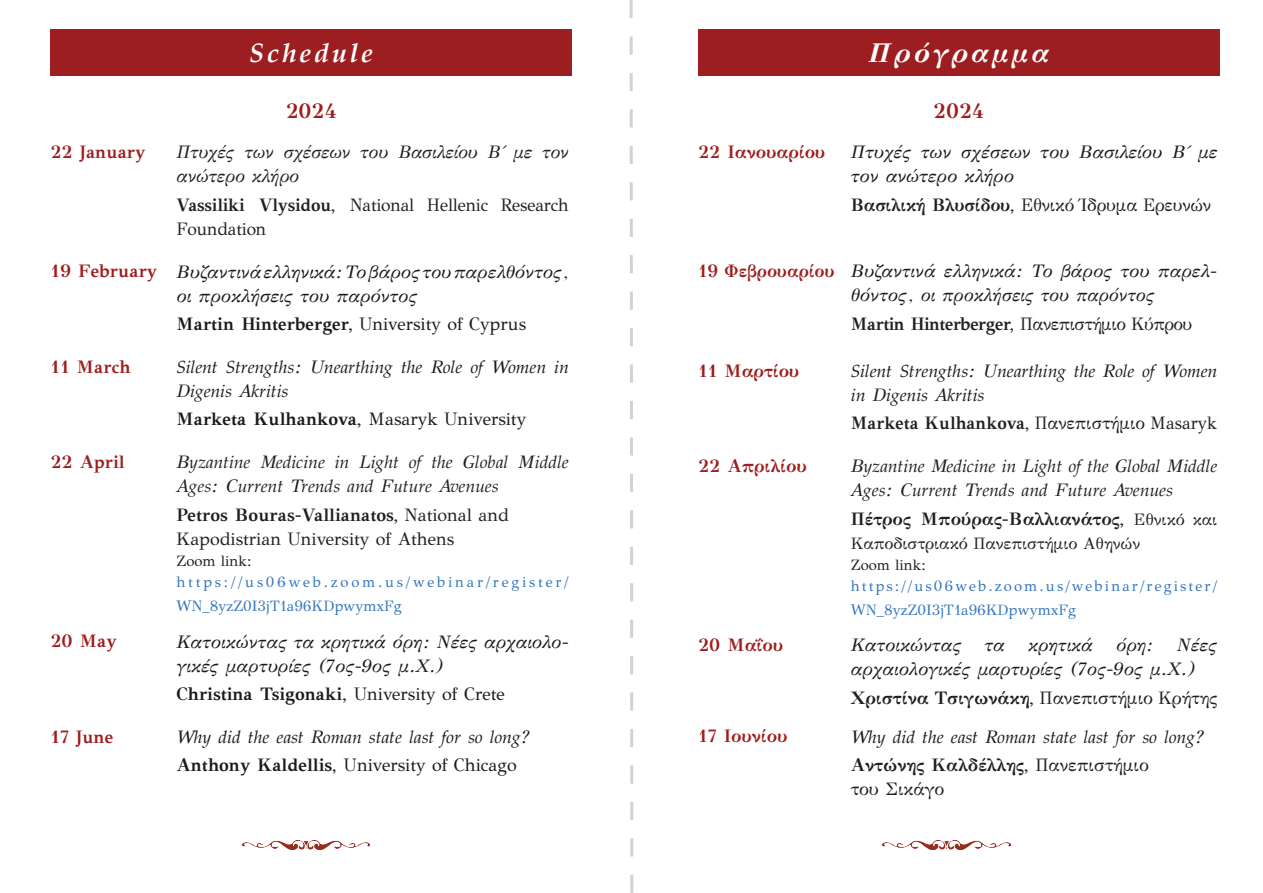
<style>
.page{position:relative;width:1263px;height:893px;background:#fff}
.page>*{position:absolute;margin:0;border:0;box-sizing:border-box;transform-origin:0 0}
.t1{font:italic 700 27px "GFS Didot";letter-spacing:.1em;color:#fff}
.t2{font:700 21px "GFS Didot";color:#9e1e1f}
.t3{font:italic 18px/24px "GFS Didot";color:#1a1a1c}
.t4{font:18px/24px "GFS Didot";color:#231f20}
.t5{font:italic 18px/24px "GFS Didot";color:#231f20}
.t6{font:700 18px "GFS Didot";color:#1a1a1c}
.t7{font:700 18px "GFS Didot";color:#9e1e1f}
.t8{font:700 18px "GFS Didot";color:#231f20}
.t9{font:700 18px "GFS Didot";letter-spacing:-.025em;color:#231f20}
.t10{font:16.5px "GFS Didot";color:#231f20}
.t11{font:15px/24px "GFS Didot";color:#3576bc}
.t12{font:15px "GFS Didot";color:#231f20}
.s1{font-weight:700}
.s2{font-weight:700;font-style:normal;color:#9e1e1f}
.s3{font-weight:400}
.s4{font-weight:700;font-style:normal}
.s5{font-style:normal}
.s6{font-weight:400;font-size:16.5px}
.s7{font-weight:700;font-style:normal;color:#231f20}
.s8{font-style:normal;color:#231f20}
</style>
<div class="page">
<div style="left:51px;top:29px;width:521px;height:47px;background:#9d1e20"></div>
<img style="left:242px;top:840px;width:128px;height:10px">
<div style="left:698px;top:29px;width:521px;height:47px;background:#9d1e20"></div>
<img style="left:883px;top:840px;width:127px;height:10px">
<svg style="left:629px;top:0;width:5px;height:893px"></svg>
<h1 class="t1" style="left:249px;top:30px;width:125px">Schedule</h1>
<h1 class="t1" style="left:868px;top:30px;width:183px">Πρόγραμμα</h1>
<p class="t2" style="left:286px;top:94px;width:53px">2024</p>
<p class="t2" style="left:933px;top:94px;width:53px">2024</p>
<p class="t7" style="left:51px;top:137px;width:96px">22 January</p>
<p class="t5" style="left:176px;top:139px;width:394px">Πτυχές των σχέσεων του Βασιλείου Β´ με τον ανώτερο κλήρο</p>
<p class="t4" style="left:176px;top:191px;width:394px"><span class="s1">Vassiliki Vlysidou,</span> National Hellenic Research<br>Foundation</p>
<p class="t3" style="left:176px;top:258px;width:394px;text-indent:-126px"><span class="s2">19 February</span> Βυζαντινά ελληνικά: Το βάρος του παρελθόντος, οι προκλήσεις του παρόντος</p>
<p class="t6" style="left:176px;top:309px;width:351px">Martin Hinterberger, <span class="s3">University of Cyprus</span></p>
<p class="t7" style="left:51px;top:352px;width:82px">11 March</p>
<p class="t3" style="left:176px;top:353px;width:394px">Silent Strengths: Unearthing the Role of Women in<br>Digenis Akritis</p>
<p class="t6" style="left:176px;top:405px;width:351px">Marketa Kulhankova, <span class="s3">Masaryk University</span></p>
<p class="t7" style="left:51px;top:447px;width:76px">22 April</p>
<p class="t5" style="left:176px;top:448px;width:394px">Byzantine Medicine in Light of the Global Middle<br>Ages: Current Trends and Future Avenues</p>
<p class="t4" style="left:176px;top:501px;width:334px"><span class="s1">Petros Bouras-Vallianatos,</span> National and<br>Kapodistrian University of Athens</p>
<p class="t12" style="left:176px;top:548px;width:76px">Zoom link:</p>
<p class="t11" style="left:176px;top:569px;width:394px">https://us06web.zoom.us/webinar/register/<br>WN_8yzZ0I3jT1a96KDpwymxFg</p>
<p class="t7" style="left:51px;top:627px;width:68px">20 May</p>
<p class="t3" style="left:176px;top:628px;width:394px">Κατοικώντας τα κρητικά όρη: Νέες αρχαιολο&shy;γικές μαρτυρίες (7ος-9ος μ.Χ.)</p>
<p class="t6" style="left:176px;top:679px;width:330px">Christina Tsigonaki, <span class="s3">University of Crete</span></p>
<p class="t7" style="left:51px;top:722px;width:64px">17 June</p>
<p class="t3" style="left:176px;top:721px;width:356px;line-height:28.5px">Why did the east Roman state last for so long?<br><span class="s4">Anthony Kaldellis,</span> <span class="s5">University of Chicago</span></p>
<p class="t7" style="left:698px;top:137px;width:129px">22 Ιανουαρίου</p>
<p class="t3" style="left:851px;top:139px;width:368px">Πτυχές των σχέσεων του Βασιλείου Β´ με τον ανώτερο κλήρο</p>
<p class="t4" style="left:851px;top:191px;width:362px"><span class="s1">Βασιλική Βλυσίδου,</span> Εθνικό Ίδρυμα Ερευνών</p>
<p class="t3" style="left:851px;top:257px;width:368px;text-indent:-153px"><span class="s2">19 Φεβρουαρίου</span> Βυζαντινά ελληνικά: Το βάρος του παρελ&shy;θόντος, οι προκλήσεις του παρόντος</p>
<p class="t9" style="left:851px;top:309px;width:343px">Martin Hinterberger, <span class="s3">Πανεπιστήμιο Κύπρου</span></p>
<p class="t7" style="left:698px;top:356px;width:103px">11 Μαρτίου</p>
<p class="t3" style="left:851px;top:357px;width:368px">Silent Strengths: Unearthing the Role of Women in Digenis Akritis</p>
<p class="t4" style="left:851px;top:410px;width:368px"><span class="s1">Marketa Kulhankova,</span> Πανεπιστήμιο Masaryk</p>
<p class="t7" style="left:698px;top:451px;width:110px">22 Απριλίου</p>
<p class="t5" style="left:851px;top:452px;width:368px">Byzantine Medicine in Light of the Global Middle<br>Ages: Current Trends and Future Avenues</p>
<p class="t8" style="left:851px;top:504px;width:368px">Πέτρος Μπούρας-Βαλλιανάτος, <span class="s6">Εθνικό και</span></p>
<p class="t10" style="left:851px;top:530px;width:291px">Καποδιστριακό Πανεπιστήμιο Αθηνών</p>
<p class="t12" style="left:851px;top:552px;width:76px">Zoom link:</p>
<p class="t11" style="left:851px;top:572px;width:368px">https://us06web.zoom.us/webinar/register/<br>WN_8yzZ0I3jT1a96KDpwymxFg</p>
<p class="t7" style="left:698px;top:631px;width:87px">20 Μαΐου</p>
<p class="t3" style="left:851px;top:632px;width:112px">Κατοικώντας</p>
<p class="t3" style="left:984px;top:632px;width:22px">τα</p>
<p class="t3" style="left:1028px;top:632px;width:66px">κρητικά</p>
<p class="t3" style="left:1116px;top:632px;width:39px">όρη:</p>
<p class="t3" style="left:851px;top:632px;width:368px;text-indent:326px">Νέες αρχαιολογικές μαρτυρίες (7ος-9ος μ.Χ.)</p>
<p class="t8" style="left:851px;top:683px;width:368px">Χριστίνα Τσιγωνάκη, <span class="s3">Πανεπιστήμιο Κρήτης</span></p>
<p class="t7" style="left:698px;top:722px;width:91px">17 Ιουνίου</p>
<p class="t3" style="left:851px;top:721px;width:356px;line-height:28.5px">Why did the east Roman state last for so long?<br><span class="s7">Αντώνης Καλδέλλης,</span> <span class="s8">Πανεπιστήμιο</span></p>
<p class="t4" style="left:851px;top:776px;width:95px">του Σικάγο</p>
</div>
